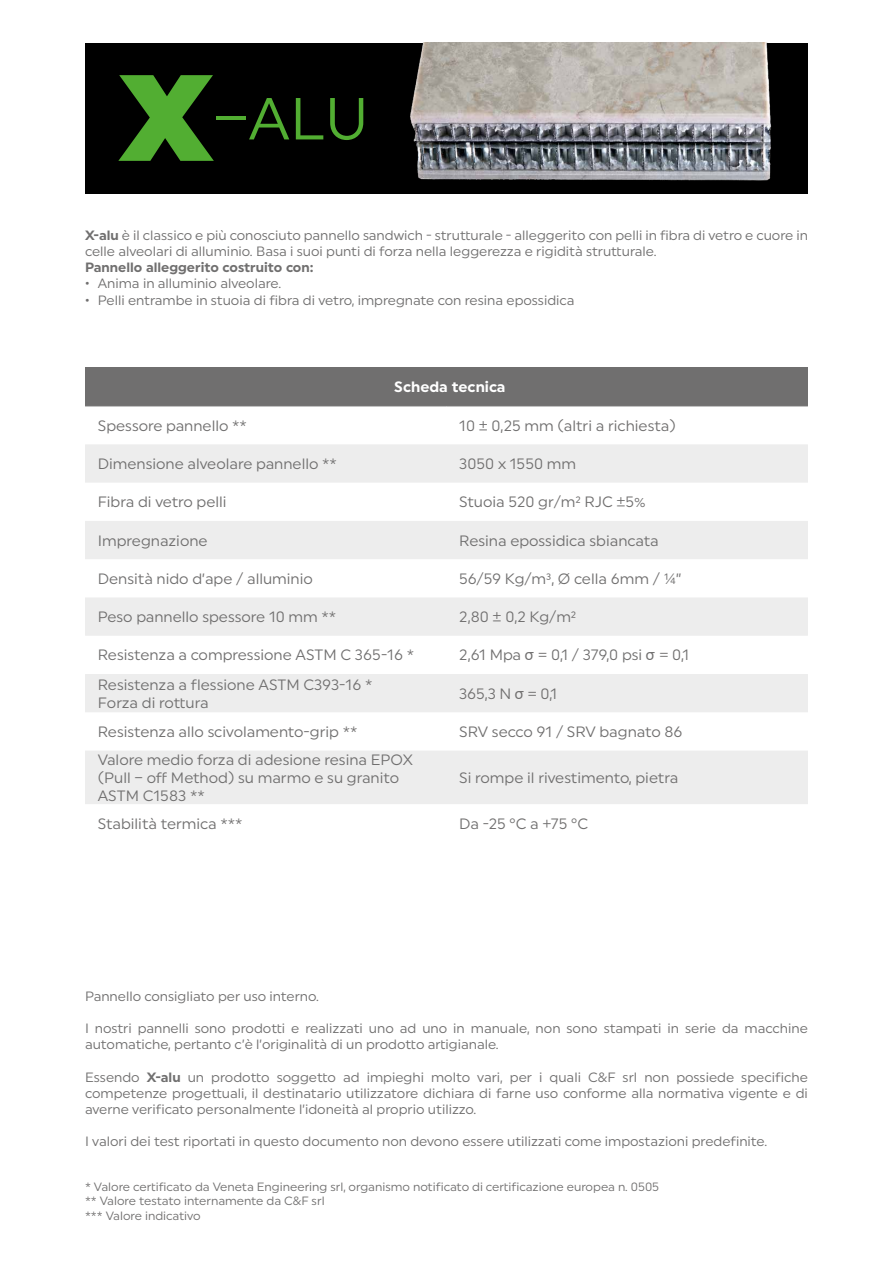
<style>
.page{position:relative;width:893px;height:1263px;background:#fff}
.page>*{position:absolute;margin:0;border:0;box-sizing:border-box;transform-origin:0 0}
.t1{font:59.25px "Uniform";color:#52ae32}
.t2{font:15px/18px "Uniform";color:#706f6f}
.t3{font:700 15px "Uniform";color:#fff}
.t4{font:13.5px/16.2px "Uniform";color:#706f6f}
.t5{font:700 13.5px "Uniform";color:#706f6f}
.t6{font:12px/14.4px "Uniform";color:#706f6f}
.s1{font-weight:700}
.s2{font-family:"Arial"}
</style>
<div class="page">
<div style="left:85px;top:368px;width:723px;height:38px;background:#706f6f"></div>
<svg style="left:85px;top:444px;width:723px;height:360px;fill:#ededed"></svg>
<hr style="left:85px;top:406px;width:361px;height:1px;background:#706f6f">
<hr style="left:446px;top:406px;width:362px;height:1px;background:#706f6f">
<div style="left:85px;top:43px;width:723px;height:150px;background:#000"></div>
<img style="left:410px;top:43px;width:361px;height:138px">
<svg style="left:118px;top:75px;width:96px;height:86px"></svg>
<h1 class="t1" style="left:213px;top:83px;width:157px">−ALU</h1>
<p class="t4" style="left:85px;top:227px;width:724px"><span class="s1">X-alu</span> è il classico e più conosciuto pannello sandwich - strutturale - alleggerito con pelli in fibra di vetro e cuore in celle alveolari di alluminio. Basa i suoi punti di forza nella leggerezza e rigidità strutturale.</p>
<p class="t5" style="left:85px;top:259px;width:230px">Pannello alleggerito costruito con:</p>
<p class="t4" style="left:85px;top:275px;width:198px">• Anima in alluminio alveolare.</p>
<p class="t4" style="left:85px;top:291px;width:491px">• Pelli entrambe in stuoia di fibra di vetro, impregnate con resina epossidica</p>
<p class="t3" style="left:394px;top:378px;width:113px">Scheda tecnica</p>
<p class="t2" style="left:98px;top:416px;width:151px">Spessore pannello **</p>
<p class="t2" style="left:459px;top:416px;width:218px">10 ± 0,25 mm (altri a richiesta)</p>
<p class="t2" style="left:98px;top:455px;width:241px">Dimensione alveolare pannello **</p>
<p class="t2" style="left:459px;top:455px;width:118px">3050 x 1550 mm</p>
<p class="t2" style="left:98px;top:493px;width:130px">Fibra di vetro pelli</p>
<p class="t2" style="left:459px;top:493px;width:188px">Stuoia 520 gr/m² RJC ±5%</p>
<p class="t2" style="left:98px;top:531px;width:111px">Impregnazione</p>
<p class="t2" style="left:459px;top:531px;width:201px">Resina epossidica sbiancata</p>
<p class="t2" style="left:98px;top:569px;width:217px">Densità nido d’ape / alluminio</p>
<p class="t2" style="left:459px;top:569px;width:224px">56/59 Kg/m³, Ø cella 6mm / ¼”</p>
<p class="t2" style="left:98px;top:608px;width:240px">Peso pannello spessore 10 mm **</p>
<p class="t2" style="left:459px;top:608px;width:119px">2,80 ± 0,2 Kg/m²</p>
<p class="t2" style="left:98px;top:646px;width:318px">Resistenza a compressione astm c 365-16 *</p>
<p class="t2" style="left:459px;top:646px;width:231px">2,61 M pa <span class="s2">σ</span> = 0,1 / 379,0 psi <span class="s2">σ</span> = 0,1</p>
<p class="t2" style="left:98px;top:675px;width:276px">Resistenza a flessione ASTM C393-16 *<br>Forza di rottura</p>
<p class="t2" style="left:459px;top:684px;width:99px">365,3 N <span class="s2">σ</span> = 0,1</p>
<p class="t2" style="left:98px;top:722px;width:261px">Resistenza allo scivolamento-grip **</p>
<p class="t2" style="left:459px;top:722px;width:225px">SRV secco 91 / SRV bagnato 86</p>
<p class="t2" style="left:98px;top:750px;width:316px">Valore medio forza di adesione resina EPOX (Pull – off Method) su marmo e su granito<br>ASTM C1583 **</p>
<p class="t2" style="left:459px;top:768px;width:220px">Si rompe il rivestimento, pietra</p>
<p class="t2" style="left:98px;top:814px;width:146px">Stabilità termica ***</p>
<p class="t2" style="left:459px;top:814px;width:130px">Da -25 °C a +75 °C</p>
<p class="t4" style="left:85px;top:987px;width:236px">Pannello consigliato per uso interno.</p>
<p class="t4" style="left:85px;top:1020px;width:724px">I nostri pannelli sono prodotti e realizzati uno ad uno in manuale, non sono stampati in serie da macchine automatiche, pertanto c’è l’originalità di un prodotto artigianale.</p>
<p class="t4" style="left:85px;top:1068px;width:724px;text-align:justify">Essendo <span class="s1">X-alu</span> un prodotto soggetto ad impieghi molto vari, per i quali C&amp;F srl non possiede specifiche competenze progettuali, il destinatario utilizzatore dichiara di farne uso conforme alla normativa vigente e di averne verificato personalmente l’idoneità al proprio utilizzo.</p>
<p class="t4" style="left:85px;top:1133px;width:684px">I valori dei test riportati in questo documento non devono essere utilizzati come impostazioni predefinite.</p>
<p class="t6" style="left:85px;top:1179px;width:576px">* Valore certificato da Veneta Engineering srl, organismo notificato di certificazione europea n. 0505 ** Valore testato internamente da C&amp;F srl<br>*** Valore indicativo</p>
</div>
